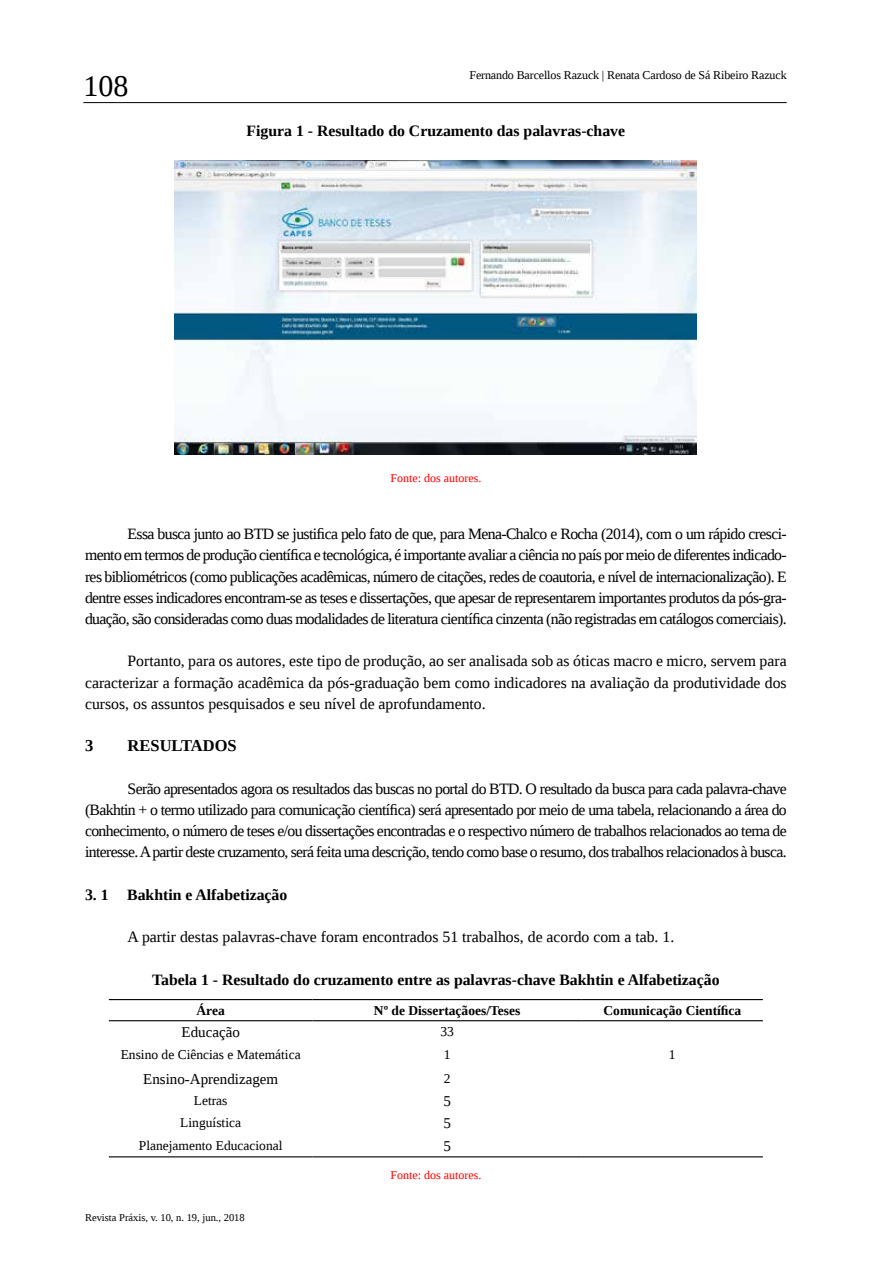
<style>
.page{position:relative;width:893px;height:1263px;background:#fff}
.page>*{position:absolute;margin:0;border:0;box-sizing:border-box;transform-origin:0 0}
.t1{font:30px "Liberation Serif";color:#000}
.t2{font:700 16.5px "Liberation Serif";color:#000}
.t3{font:15.75px/21.1px "Liberation Serif";color:#000;text-align:justify}
.t4{font:700 15.75px "Liberation Serif";color:#000}
.t5{font:15px "Liberation Serif";color:#000}
.t6{font:13.5px "Liberation Serif";color:#000}
.t7{font:700 13.5px "Liberation Serif";color:#000}
.t8{font:12px "Liberation Serif";letter-spacing:-.01em;color:#000}
.t9{font:12px "Liberation Serif";color:#f00}
.t10{font:10.5px "Liberation Serif";color:#000}
</style>
<div class="page">
<hr style="left:83px;top:102px;width:704px;height:1px;background:#000">
<img style="left:175px;top:161px;width:522px;height:293px">
<hr style="left:109px;top:999px;width:204px;height:1px;background:#000">
<hr style="left:313px;top:999px;width:269px;height:1px;background:#000">
<hr style="left:582px;top:999px;width:181px;height:1px;background:#000">
<hr style="left:109px;top:1020px;width:204px;height:1px;background:#000">
<hr style="left:313px;top:1020px;width:269px;height:1px;background:#000">
<hr style="left:582px;top:1020px;width:181px;height:1px;background:#000">
<hr style="left:109px;top:1156px;width:204px;height:1px;background:#000">
<hr style="left:313px;top:1156px;width:269px;height:1px;background:#000">
<hr style="left:582px;top:1156px;width:181px;height:1px;background:#000">
<h1 class="t1" style="left:83px;top:66px;width:46px">108</h1>
<p class="t8" style="left:469px;top:68px;width:319px">Fernando Barcellos Razuck | Renata Cardoso de Sá Ribeiro Razuck</p>
<p class="t4" style="left:247px;top:120px;width:380px">Figura 1 - Resultado do Cruzamento das palavras-chave</p>
<p class="t9" style="left:390px;top:470px;width:92px">Fonte: dos autores.</p>
<p class="t3" style="left:85px;top:523px;width:703px;text-indent:43px">Essa busca junto ao BTD se justifica pelo fato de que, para Mena-Chalco e Rocha (2014), com o um rápido cresci&shy;mento em termos de produção científica e tecnológica, é importante avaliar a ciência no país por meio de diferentes indicado&shy;res bibliométricos (como publicações acadêmicas, número de citações, redes de coautoria, e nível de internacionalização). E dentre esses indicadores encontram-se as teses e dissertações, que apesar de representarem importantes produtos da pós-gra&shy;duação, são consideradas como duas modalidades de literatura científica cinzenta (não registradas em catálogos comerciais).</p>
<p class="t3" style="left:85px;top:650px;width:703px;text-indent:43px">Portanto, para os autores, este tipo de produção, ao ser analisada sob as óticas macro e micro, servem para caracterizar a formação acadêmica da pós-graduação bem como indicadores na avaliação da produtividade dos cursos, os assuntos pesquisados e seu nível de aprofundamento.</p>
<p class="t2" style="left:85px;top:734px;width:10px">3</p>
<p class="t2" style="left:128px;top:734px;width:111px">RESULTADOS</p>
<p class="t3" style="left:85px;top:778px;width:703px;text-indent:43px">Serão apresentados agora os resultados das buscas no portal do BTD. O resultado da busca para cada palavra-chave (Bakhtin + o termo utilizado para comunicação científica) será apresentado por meio de uma tabela, relacionando a área do conhecimento, o número de teses e/ou dissertações encontradas e o respectivo número de trabalhos relacionados ao tema de interesse. A partir deste cruzamento, será feita uma descrição, tendo como base o resumo, dos trabalhos relacionados à busca.</p>
<p class="t4" style="left:85px;top:884px;width:204px">3. 1 Bakhtin e Alfabetização</p>
<p class="t3" style="left:128px;top:926px;width:548px">A partir destas palavras-chave foram encontrados 51 trabalhos, de acordo com a tab. 1.</p>
<p class="t4" style="left:152px;top:969px;width:569px">Tabela 1 - Resultado do cruzamento entre as palavras-chave Bakhtin e Alfabetização</p>
<p class="t7" style="left:197px;top:1001px;width:30px">Área</p>
<p class="t7" style="left:374px;top:1001px;width:148px">Nº de Dissertaçãoes/Teses</p>
<p class="t7" style="left:603px;top:1001px;width:139px">Comunicação Científica</p>
<p class="t5" style="left:182px;top:1022px;width:60px">Educação</p>
<p class="t6" style="left:440px;top:1023px;width:15px">33</p>
<p class="t6" style="left:121px;top:1045px;width:181px">Ensino de Ciências e Matemática</p>
<p class="t6" style="left:444px;top:1045px;width:8px">1</p>
<p class="t6" style="left:669px;top:1045px;width:8px">1</p>
<p class="t5" style="left:143px;top:1069px;width:136px">Ensino-Aprendizagem</p>
<p class="t6" style="left:444px;top:1069px;width:8px">2</p>
<p class="t6" style="left:194px;top:1092px;width:35px">Letras</p>
<p class="t5" style="left:443px;top:1091px;width:9px">5</p>
<p class="t6" style="left:180px;top:1114px;width:62px">Linguística</p>
<p class="t5" style="left:443px;top:1114px;width:9px">5</p>
<p class="t6" style="left:139px;top:1136px;width:145px">Planejamento Educacional</p>
<p class="t5" style="left:443px;top:1136px;width:9px">5</p>
<p class="t9" style="left:390px;top:1167px;width:92px">Fonte: dos autores.</p>
<p class="t10" style="left:85px;top:1211px;width:161px">Revista Práxis, v. 10, n. 19, jun., 2018</p>
</div>
